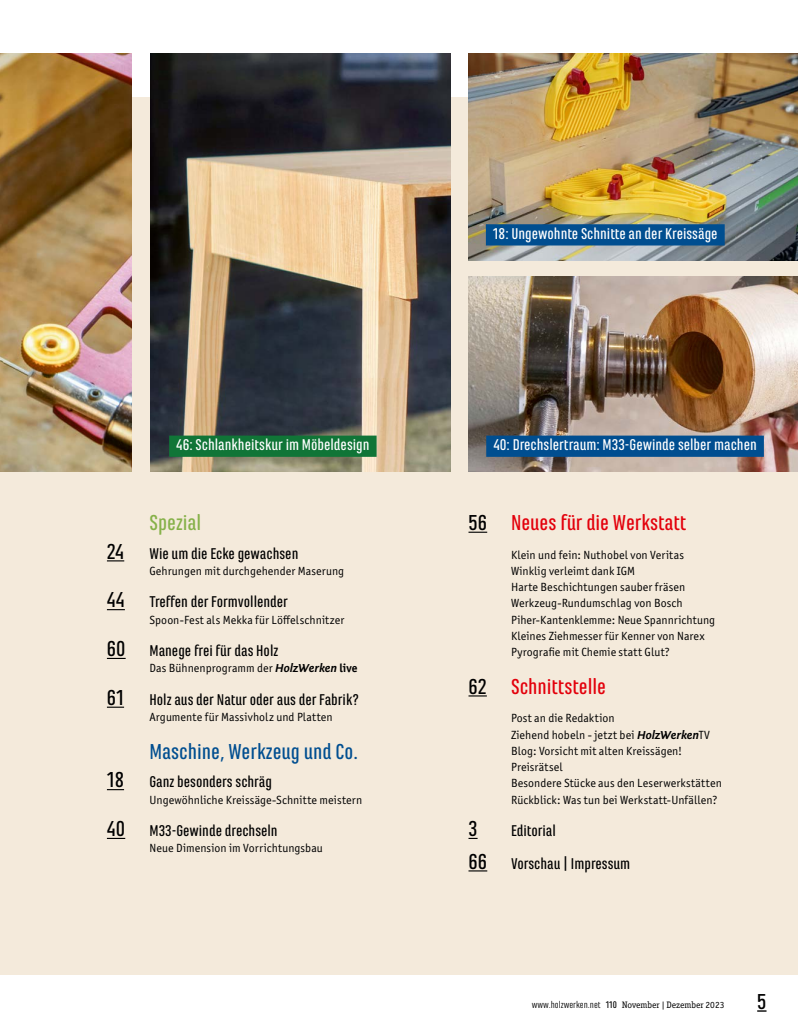
<style>
.page{position:relative;width:798px;height:1028px;background:#fff}
.page>*{position:absolute;margin:0;border:0;box-sizing:border-box;transform-origin:0 0}
.t1{font:500 22.5px "Marianina FY";color:#e3000b}
.t2{font:500 22.5px "Marianina FY";color:#004e90}
.t3{font:500 22.5px "Marianina FY";color:#86b149}
.t4{font:500 22.5px "Marianina FY";color:#000}
.t5{font:500 16.25px/32.5px "Marianina FY";color:#000}
.t6{font:500 16.25px "Marianina FY";color:#fff}
.t7{font:11.88px/16.2px "Officina Sans ITC Pro";letter-spacing:.01em;color:#000}
.t8{font:9.38px "Officina Serif ITC Pro";color:#000}
.s1{font-size:22.5px}
.s2{font-family:"Fontin Sans";font-weight:700;font-style:italic}
.s3{font-weight:700}
.s4{color:#000}
.s5{font-family:"Marianina FY";font-size:10px}
.s6{font-family:"Marianina FY";font-weight:500;font-size:10px}
</style>
<div class="page">
<div style="left:0;top:98px;width:797px;height:877px;background:#f4eadb"></div>
<svg style="left:107px;top:560px;width:17px;height:1px"></svg>
<svg style="left:107px;top:609px;width:18px;height:1px"></svg>
<svg style="left:107px;top:658px;width:19px;height:1px"></svg>
<svg style="left:107px;top:706px;width:17px;height:1px"></svg>
<svg style="left:107px;top:789px;width:17px;height:1px"></svg>
<svg style="left:107px;top:838px;width:18px;height:1px"></svg>
<svg style="left:468px;top:531px;width:19px;height:2px"></svg>
<svg style="left:468px;top:695px;width:18px;height:1px"></svg>
<svg style="left:468px;top:870px;width:19px;height:1px"></svg>
<img style="left:0;top:53px;width:131px;height:418px">
<img style="left:150px;top:53px;width:300px;height:418px">
<img style="left:468px;top:53px;width:329px;height:207px">
<img style="left:468px;top:276px;width:329px;height:195px">
<div style="left:169px;top:435px;width:207px;height:22px;background:#107537"></div>
<div style="left:486px;top:435px;width:277px;height:22px;background:#004e90"></div>
<div style="left:485px;top:224px;width:239px;height:21px;background:#004e90"></div>
<h2 class="t6" style="left:493px;top:225px;width:226px">18: Ungewohnte Schnitte an der Kreissäge</h2>
<h2 class="t6" style="left:176px;top:436px;width:195px">46: Schlankheitskur im Möbeldesign</h2>
<h2 class="t6" style="left:493px;top:436px;width:265px">40: Drechslertraum: M33-Gewinde selber machen</h2>
<h1 class="t3" style="left:149px;top:510px;width:53px">Spezial</h1>
<h2 class="t5" style="left:107px;top:537px;width:193px"><span class="s1">24</span> Wie um die Ecke gewachsen</h2>
<p class="t7" style="left:149px;top:562px;width:196px">Gehrungen mit durchgehender Maserung</p>
<h2 class="t5" style="left:107px;top:585px;width:182px"><span class="s1">44</span> Treffen der Formvollender</h2>
<p class="t7" style="left:149px;top:611px;width:196px">Spoon-Fest als Mekka für Löffelschnitzer</p>
<h2 class="t5" style="left:107px;top:634px;width:173px"><span class="s1">60</span> Manege frei für das Holz</h2>
<p class="t7" style="left:149px;top:660px;width:209px">Das Bühnenprogramm der <span class="s2">HolzWerken</span> <span class="s3">live</span></p>
<h2 class="t5" style="left:107px;top:683px;width:254px"><span class="s1">61</span> Holz aus der Natur oder aus der Fabrik?</h2>
<p class="t7" style="left:149px;top:709px;width:185px">Argumente für Massivholz und Platten</p>
<h1 class="t2" style="left:149px;top:739px;width:210px">Maschine, Werkzeug und Co.</h1>
<h2 class="t5" style="left:107px;top:765px;width:166px"><span class="s1">18</span> Ganz besonders schräg</h2>
<p class="t7" style="left:149px;top:791px;width:214px">Ungewöhnliche Kreissäge-Schnitte meistern</p>
<h2 class="t5" style="left:107px;top:814px;width:172px"><span class="s1">40</span> M33-Gewinde drechseln</h2>
<p class="t7" style="left:149px;top:840px;width:175px">Neue Dimension im Vorrichtungsbau</p>
<h1 class="t1" style="left:468px;top:510px;width:219px"><span class="s4">56</span> Neues für die Werkstatt</h1>
<p class="t7" style="left:511px;top:546px;width:206px">Klein und fein: Nuthobel von Veritas Winklig verleimt dank IGM<br>Harte Beschichtungen sauber fräsen Werkzeug-Rundumschlag von Bosch Piher-Kantenklemme: Neue Spannrichtung Kleines Ziehmesser für Kenner von Narex Pyrografie mit Chemie statt Glut?</p>
<h1 class="t1" style="left:468px;top:674px;width:139px"><span class="s4">62</span> Schnittstelle</h1>
<p class="t7" style="left:511px;top:710px;width:212px">Post an die Redaktion<br>Ziehend hobeln - jetzt bei <span class="s2">HolzWerken</span>TV Blog: Vorsicht mit alten Kreissägen!<br>Preisrätsel<br>Besondere Stücke aus den Leserwerkstätten Rückblick: Was tun bei Werkstatt-Unfällen?</p>
<h1 class="t4" style="left:468px;top:816px;width:11px">3</h1>
<h2 class="t5" style="left:468px;top:814px;width:163px;text-indent:43px">Editorial<br><span class="s1">66</span> Vorschau | Impressum</h2>
<p class="t8" style="left:531px;top:999px;width:194px"><span class="s5">www.holzwerken.net</span> <span class="s6">110</span> November | Dezember 2023</p>
<h1 class="t4" style="left:756px;top:988px;width:11px">5</h1>
</div>
